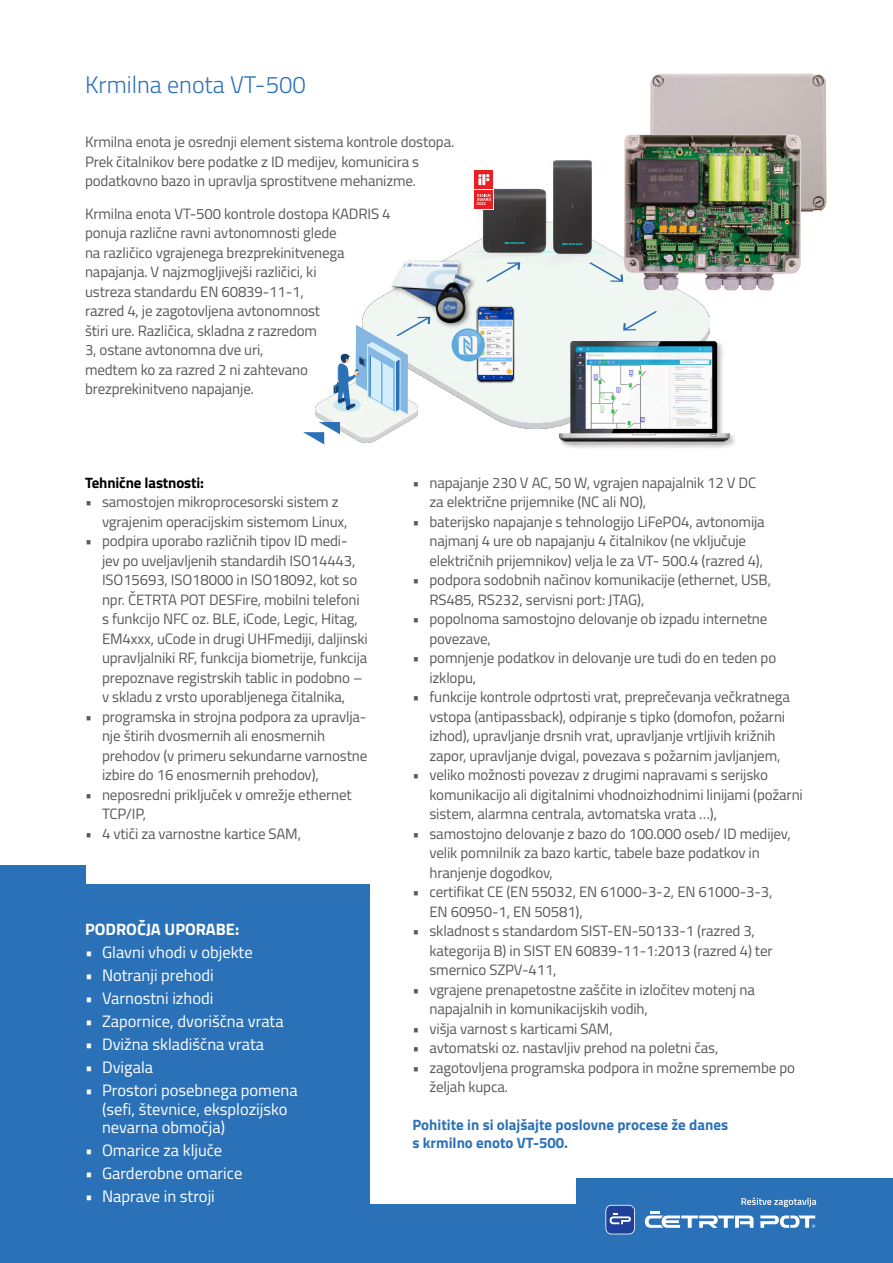
<style>
.page{position:relative;width:893px;height:1263px;background:#fff}
.page>*{position:absolute;margin:0;border:0;box-sizing:border-box;transform-origin:0 0}
.t1{font:300 24px "Cairo";color:#2b71b8}
.t2{font:16.5px/18.8px "Cairo";color:#fff}
.t3{font:700 16.5px "Cairo";color:#fff}
.t4{font:15px/19.5px "Cairo";letter-spacing:-.01em;color:#58595b}
.t5{font:700 15px/18px "Cairo";color:#2b71b8}
.t6{font:700 15px "Cairo";letter-spacing:-.01em;color:#000}
.t7{font:700 3.9px "Frutiger Neue LT Pro";color:#fff}
</style>
<div class="page">
<div style="left:0;top:884px;width:370px;height:379px;background:#2b71b8"></div>
<div style="left:0;top:1204px;width:893px;height:59px;background:#2b71b8"></div>
<div style="left:577px;top:1178px;width:316px;height:51px;background:#2b71b8"></div>
<svg style="left:605px;top:1205px;width:30px;height:29px"></svg>
<svg style="left:645px;top:1198px;width:171px;height:30px"></svg>
<div style="left:0;top:865px;width:85px;height:52px;background:#2b71b8"></div>
<img style="left:372px;top:282px;width:337px;height:146px">
<img style="left:448px;top:188px;width:141px;height:106px">
<img style="left:499px;top:160px;width:124px;height:121px">
<img style="left:316px;top:385px;width:101px;height:57px">
<svg style="left:303px;top:422px;width:37px;height:22px"></svg>
<div style="left:333px;top:398px;width:28px;height:14px;background:#deefef;border-radius:50%"></div>
<svg style="left:623px;top:311px;width:34px;height:8px"></svg>
<svg style="left:589px;top:262px;width:34px;height:20px"></svg>
<svg style="left:486px;top:262px;width:34px;height:20px"></svg>
<img style="left:544px;top:319px;width:191px;height:129px">
<div style="left:473px;top:169px;width:21px;height:41px;background:#fff"></div>
<div style="left:474px;top:170px;width:19px;height:19px;background:#ed1d24"></div>
<div style="left:474px;top:190px;width:19px;height:19px;background:#ed1d24"></div>
<svg style="left:478px;top:174px;width:11px;height:11px"></svg>
<svg style="left:477px;top:194px;width:14px;height:7px"></svg>
<img style="left:650px;top:73px;width:177px;height:139px">
<img style="left:623px;top:135px;width:178px;height:156px">
<img style="left:481px;top:304px;width:37px;height:79px">
<svg style="left:452px;top:328px;width:33px;height:33px"></svg>
<svg style="left:334px;top:303px;width:147px;height:111px"></svg>
<div style="left:389px;top:258px;width:87px;height:71px;background:#000;opacity:.4"></div>
<img style="left:391px;top:262px;width:81px;height:61px">
<h1 class="t1" style="left:85px;top:67px;width:222px">Krmilna enota VT-500</h1>
<p class="t4" style="left:85px;top:132px;width:371px">Krmilna enota je osrednji element sistema kontrole dostopa.<br>Prek čitalnikov bere podatke z ID medijev, komunicira s podatkovno bazo in upravlja sprostitvene mehanizme.</p>
<p class="t4" style="left:85px;top:204px;width:307px">Krmilna enota VT-500 kontrole dostopa KADRIS 4 ponuja različne ravni avtonomnosti glede<br>na različico vgrajenega brezprekinitvenega napajanja. V najzmogljivejši različici, ki<br>ustreza standardu EN 60839-11-1,<br>razred 4, je zagotovljena avtonomnost<br>štiri ure. Različica, skladna z razredom<br>3, ostane avtonomna dve uri,<br>medtem ko za razred 2 ni zahtevano brezprekinitveno napajanje.</p>
<p class="t7" style="left:476px;top:201px;width:11px">2022</p>
<p class="t6" style="left:85px;top:470px;width:120px">Tehnične lastnosti:</p>
<p class="t4" style="left:102px;top:492px;width:247px;text-indent:-17px">• samostojen mikroprocesorski sistem z vgrajenim operacijskim sistemom Linux,</p>
<p class="t4" style="left:102px;top:531px;width:267px;text-indent:-17px">• podpira uporabo različnih tipov ID medi&shy;jev po uveljavljenih standardih ISO14443, ISO15693, ISO18000 in ISO18092, kot so npr. ČETRTA POT DESFire, mobilni telefoni s funkcijo NFC oz. BLE, iCode, Legic, Hitag, EM4xxx, uCode in drugi UHFmediji, daljinski upravljalniki RF, funkcija biometrije, funkcija prepoznave registrskih tablic in podobno – v skladu z vrsto uporabljenega čitalnika,</p>
<p class="t4" style="left:102px;top:707px;width:267px;text-indent:-17px">• programska in strojna podpora za upravlja&shy;nje štirih dvosmernih ali enosmernih prehodov (v primeru sekundarne varnostne izbire do 16 enosmernih prehodov),</p>
<p class="t4" style="left:102px;top:785px;width:251px;text-indent:-17px">• neposredni priključek v omrežje ethernet<br>TCP/IP,</p>
<p class="t4" style="left:85px;top:824px;width:218px">• 4 vtiči za varnostne kartice SAM,</p>
<p class="t3" style="left:85px;top:915px;width:156px">PODROČJA UPORABE:</p>
<p class="t2" style="left:85px;top:943px;width:169px">• Glavni vhodi v objekte</p>
<p class="t2" style="left:85px;top:966px;width:130px">• Notranji prehodi</p>
<p class="t2" style="left:85px;top:989px;width:130px">• Varnostni izhodi</p>
<p class="t2" style="left:85px;top:1012px;width:200px">• Zapornice, dvoriščna vrata</p>
<p class="t2" style="left:85px;top:1035px;width:181px">• Dvižna skladiščna vrata</p>
<p class="t2" style="left:85px;top:1058px;width:70px">• Dvigala</p>
<p class="t2" style="left:102px;top:1081px;width:197px;text-indent:-17px">• Prostori posebnega pomena (sefi, števnice, eksplozijsko nevarna območja)</p>
<p class="t2" style="left:85px;top:1141px;width:139px">• Omarice za ključe</p>
<p class="t2" style="left:85px;top:1164px;width:159px">• Garderobne omarice</p>
<p class="t2" style="left:85px;top:1187px;width:131px">• Naprave in stroji</p>
<p class="t4" style="left:429px;top:473px;width:328px;text-indent:-17px">• napajanje 230 V AC, 50 W, vgrajen napajalnik 12 V DC za električne prijemnike (NC ali NO),</p>
<p class="t4" style="left:429px;top:512px;width:337px;text-indent:-17px">• baterijsko napajanje s tehnologijo LiFePO4, avtonomija najmanj 4 ure ob napajanju 4 čitalnikov (ne vključuje električnih prijemnikov) velja le za VT- 500.4 (razred 4),</p>
<p class="t4" style="left:429px;top:570px;width:343px;text-indent:-17px">• podpora sodobnih načinov komunikacije (ethernet, USB,<br>RS485, RS232, servisni port: JTAG),</p>
<p class="t4" style="left:429px;top:609px;width:339px;text-indent:-17px">• popolnoma samostojno delovanje ob izpadu internetne povezave,</p>
<p class="t4" style="left:429px;top:648px;width:348px;text-indent:-17px">• pomnjenje podatkov in delovanje ure tudi do en teden po izklopu,</p>
<p class="t4" style="left:429px;top:687px;width:362px;text-indent:-17px">• funkcije kontrole odprtosti vrat, preprečevanja večkratnega vstopa (antipassback), odpiranje s tipko (domofon, požarni izhod), upravljanje drsnih vrat, upravljanje vrtljivih križnih zapor, upravljanje dvigal, povezava s požarnim javljanjem,</p>
<p class="t4" style="left:429px;top:765px;width:375px;text-indent:-17px">• veliko možnosti povezav z drugimi napravami s serijsko komunikacijo ali digitalnimi vhodnoizhodnimi linijami (požarni sistem, alarmna centrala, avtomatska vrata …),</p>
<p class="t4" style="left:429px;top:824px;width:363px;text-indent:-17px">• samostojno delovanje z bazo do 100.000 oseb/ ID medijev, velik pomnilnik za bazo kartic, tabele baze podatkov in hranjenje dogodkov,</p>
<p class="t4" style="left:429px;top:882px;width:345px;text-indent:-17px">• certifikat CE (EN 55032, EN 61000-3-2, EN 61000-3-3,<br>EN 60950-1, EN 50581),</p>
<p class="t4" style="left:429px;top:921px;width:345px;text-indent:-17px">• skladnost s standardom SIST-EN-50133-1 (razred 3, kategorija B) in SIST EN 60839-11-1:2013 (razred 4) ter smernico SZPV-411,</p>
<p class="t4" style="left:429px;top:980px;width:327px;text-indent:-17px">• vgrajene prenapetostne zaščite in izločitev motenj na napajalnih in komunikacijskih vodih,</p>
<p class="t4" style="left:412px;top:1019px;width:202px">• višja varnost s karticami SAM,</p>
<p class="t4" style="left:412px;top:1038px;width:307px">• avtomatski oz. nastavljiv prehod na poletni čas,</p>
<p class="t4" style="left:429px;top:1058px;width:367px;text-indent:-17px">• zagotovljena programska podpora in možne spremembe po željah kupca.</p>
<p class="t5" style="left:412px;top:1115px;width:317px">Pohitite in si olajšajte poslovne procese že danes s krmilno enoto VT-500.</p>
</div>
